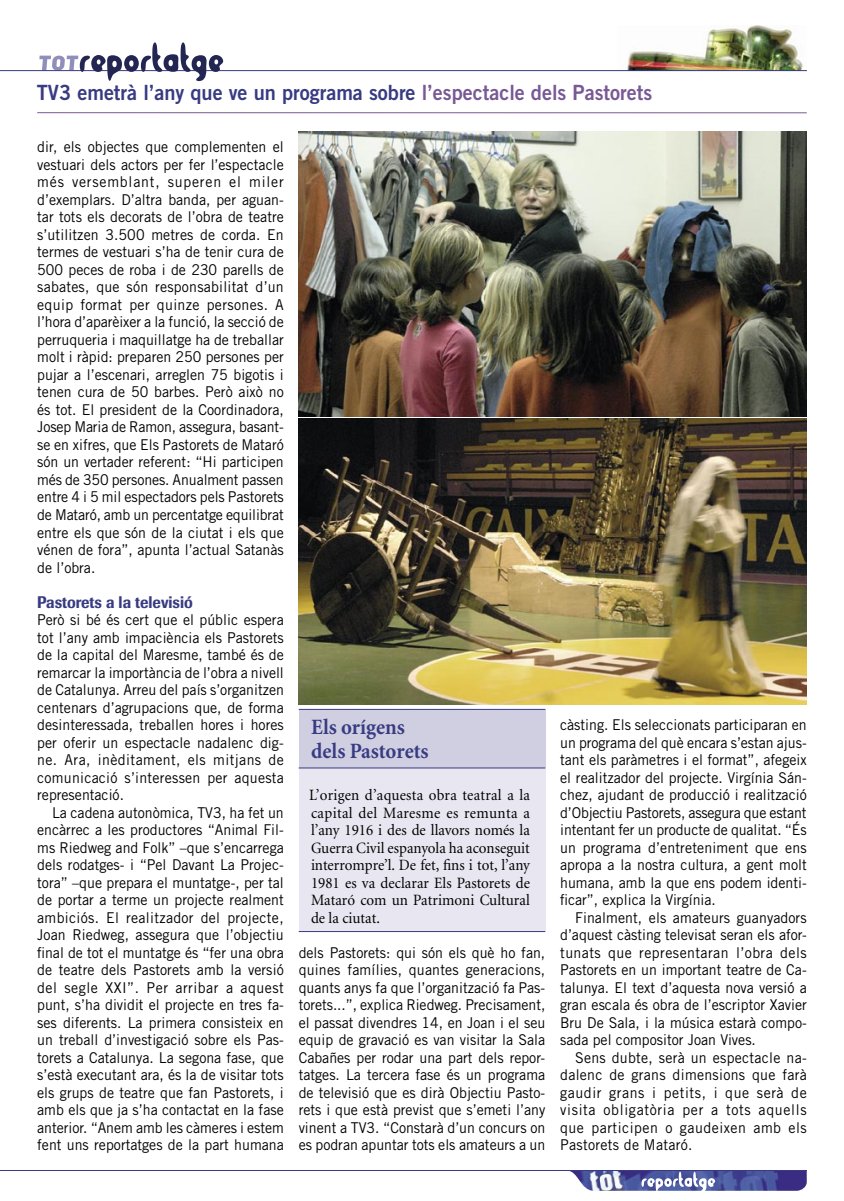
<style>
.page{position:relative;width:844px;height:1201px;background:#fff}
.page>*{position:absolute;margin:0;border:0;box-sizing:border-box;transform-origin:0 0}
.TITULAR_Minion_1col{font:700 21.88px/24.5px "Minion";color:#383b82;scale:.95 1}
.TITULAR_Trade_1_Cols{font:21px "Trade Gothic Bold Two";color:#383b82;scale:.95 1}
.TITOLETS_imago{font:500 16.62px "Imago";color:#383b82;scale:.9 1}
.TEXT_Minion_1er{font:15.75px/17.5px "Minion";color:#000;text-align:justify;scale:.95 1}
.TEXT_Trade{font:14.88px/17.5px "Trade Gothic";color:#000;text-align:justify;scale:.95 1}
.TEXT_Trade_1er{font:14.88px/17.5px "Trade Gothic";color:#000;text-align:justify;scale:.95 1}
.s1{color:#785995}
</style>
<div class="page">
<img style="left:570px;top:1171px;width:236px;height:19px">
<img style="left:627px;top:26px;width:176px;height:44px">
<hr style="left:0;top:70px;width:806px;height:1px;background:#383b82">
<hr style="left:0;top:1170px;width:806px;height:1px;background:#383b82">
<hr style="left:37px;top:112px;width:769px;height:1px;background:#785995">
<svg style="left:39px;top:42px;width:184px;height:39px"></svg>
<svg style="left:641px;top:1171px;width:74px;height:20px"></svg>
<div style="left:298px;top:713px;width:247px;height:218px;background:#e8e6f0"></div>
<div style="left:298px;top:709px;width:247px;height:59px;background:#d0cee1"></div>
<hr style="left:298px;top:767px;width:247px;height:1px;background:#383b82">
<hr style="left:298px;top:709px;width:247px;height:1px;background:#383b82">
<hr style="left:298px;top:931px;width:247px;height:1px;background:#383b82">
<img style="left:298px;top:131px;width:508px;height:573px">
<p class="TITULAR_Trade_1_Cols" style="left:37px;top:79px;width:649px">TV3 emetrà l’any que ve un programa sobre <span class="s1">l’espectacle dels Pastorets</span></p>
<p class="TEXT_Trade_1er" style="left:37px;top:138px;width:261px">dir, els objectes que complementen el vestuari dels actors per fer l’espectacle més versemblant, superen el miler d’exemplars. D’altra banda, per aguan&shy;tar tots els decorats de l’obra de teatre s’utilitzen 3.500 metres de corda. En termes de vestuari s’ha de tenir cura de 500 peces de roba i de 230 parells de sabates, que són responsabilitat d’un equip format per quinze persones. A l’hora d’aparèixer a la funció, la secció de perruqueria i maquillatge ha de treballar molt i ràpid: preparen 250 persones per pujar a l’escenari, arreglen 75 bigotis i tenen cura de 50 barbes. Però això no és tot. El president de la Coordinadora, Josep Maria de Ramon, assegura, basant&shy;se en xifres, que Els Pastorets de Mataró són un vertader referent: “Hi participen més de 350 persones. Anualment passen entre 4 i 5 mil espectadors pels Pastorets de Mataró, amb un percentatge equilibrat entre els que són de la ciutat i els que vénen de fora”, apunta l’actual Satanàs de l’obra.</p>
<p class="TITOLETS_imago" style="left:37px;top:591px;width:174px">Pastorets a la televisió</p>
<p class="TEXT_Trade_1er" style="left:37px;top:611px;width:261px">Però si bé és cert que el públic espera tot l’any amb impaciència els Pastorets de la capital del Maresme, també és de remarcar la importància de l’obra a nivell de Catalunya. Arreu del país s’organitzen centenars d’agrupacions que, de forma desinteressada, treballen hores i hores per oferir un espectacle nadalenc dig&shy;ne. Ara, inèditament, els mitjans de comunicació s’interessen per aquesta representació.</p>
<p class="TEXT_Trade" style="left:37px;top:803px;width:261px;text-indent:15px">La cadena autonòmica, TV3, ha fet un encàrrec a les productores “Animal Fil&shy;ms Riedweg and Folk” –que s’encarrega dels rodatges- i “Pel Davant La Projec&shy;tora” –que prepara el muntatge-, per tal de portar a terme un projecte realment ambiciós. El realitzador del projecte, Joan Riedweg, assegura que l’objectiu final de tot el muntatge és “fer una obra de teatre dels Pastorets amb la versió del segle XXI”. Per arribar a aquest punt, s’ha dividit el projecte en tres fa&shy;ses diferents. La primera consisteix en un treball d’investigació sobre els Pas&shy;torets a Catalunya. La segona fase, que s’està executant ara, és la de visitar tots els grups de teatre que fan Pastorets, i amb els que ja s’ha contactat en la fase anterior. “Anem amb les càmeres i estem fent uns reportatges de la part humana</p>
<p class="TITULAR_Minion_1col" style="left:311px;top:715px;width:125px">Els orígens dels Pastorets</p>
<p class="TEXT_Trade" style="left:560px;top:716px;width:261px">càsting. Els seleccionats participaran en un programa del què encara s’estan ajus&shy;tant els paràmetres i el format”, afegeix el realitzador del projecte. Virgínia Sán&shy;chez, ajudant de producció i realització d’Objectiu Pastorets, assegura que estant intentant fer un producte de qualitat. “És un programa d’entreteniment que ens apropa a la nostra cultura, a gent molt humana, amb la que ens podem identi&shy;ficar”, explica la Virgínia.</p>
<p class="TEXT_Trade" style="left:560px;top:908px;width:261px;text-indent:15px">Finalment, els amateurs guanyadors d’aquest càsting televisat seran els afor&shy;tunats que representaran l’obra dels Pastorets en un important teatre de Ca&shy;talunya. El text d’aquesta nova versió a gran escala és obra de l’escriptor Xavier Bru De Sala, i la música estarà compo&shy;sada pel compositor Joan Vives.</p>
<p class="TEXT_Trade" style="left:560px;top:1048px;width:261px;text-indent:15px">Sens dubte, serà un espectacle na&shy;dalenc de grans dimensions que farà gaudir grans i petits, i que serà de visita obligatòria per a tots aquells que participen o gaudeixen amb els Pastorets de Mataró.</p>
<p class="TEXT_Minion_1er" style="left:309px;top:787px;width:234px">L’origen d’aquesta obra teatral a la capital del Maresme es remunta a l’any 1916 i des de llavors només la Guerra Civil espanyola ha aconseguit interrompre’l. De fet, fins i tot, l’any 1981 es va declarar Els Pastorets de Mataró com un Patrimoni Cultural de la ciutat.</p>
<p class="TEXT_Trade" style="left:298px;top:943px;width:261px">dels Pastorets: qui són els què ho fan, quines famílies, quantes generacions, quants anys fa que l’organització fa Pas&shy;torets...”, explica Riedweg. Precisament, el passat divendres 14, en Joan i el seu equip de gravació es van visitar la Sala Cabañes per rodar una part dels repor&shy;tatges. La tercera fase és un programa de televisió que es dirà Objectiu Pasto&shy;rets i que està previst que s’emeti l’any vinent a TV3. “Constarà d’un concurs on es podran apuntar tots els amateurs a un</p>
</div>
